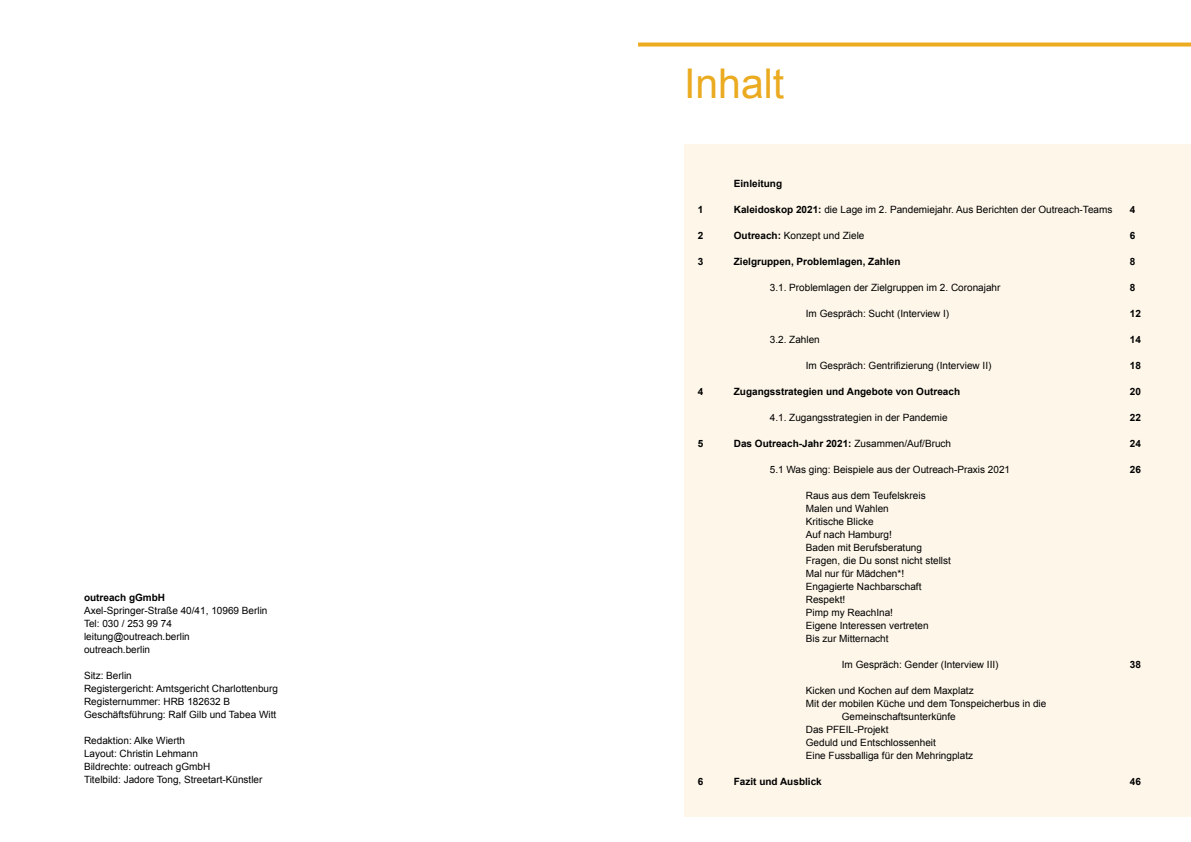
<style>
.page{position:relative;width:1191px;height:842px;background:#fff}
.page>*{position:absolute;margin:0;border:0;box-sizing:border-box;transform-origin:0 0}
.t1{font:41px "Arial";color:#ebab21}
.t2{font:10px/13px "Arial";color:#000}
.t3{font:700 10px "Arial";color:#000}
.s1{font-weight:700}
.s2{font-weight:400}
</style>
<div class="page">
<svg style="left:638px;top:43px;width:553px;height:4px;background:#efb43a"></svg>
<div style="left:684px;top:145px;width:507px;height:672px;background:#fdf6e9"></div>
<p class="t3" style="left:84px;top:591px;width:83px">outreach gGmbH</p>
<p class="t2" style="left:84px;top:604px;width:185px">Axel-Springer-Straße 40/41, 10969 Berlin<br>Tel: 030 / 253 99 74 leitung@outreach.berlin<br>outreach.berlin</p>
<p class="t2" style="left:84px;top:669px;width:195px">Sitz: Berlin<br>Registergericht: Amtsgericht Charlottenburg Registernummer: HRB 182632 B Geschäftsführung: Ralf Gilb und Tabea Witt</p>
<p class="t2" style="left:84px;top:734px;width:180px">Redaktion: Alke Wierth<br>Layout: Christin Lehmann<br>Bildrechte: outreach gGmbH<br>Titelbild: Jadore Tong, Streetart-Künstler</p>
<h1 class="t1" style="left:684px;top:57px;width:102px">Inhalt</h1>
<p class="t3" style="left:734px;top:176px;width:50px">Einleitung</p>
<p class="t3" style="left:698px;top:202px;width:7px">1</p>
<p class="t2" style="left:734px;top:203px;width:380px"><span class="s1">Kaleidoskop 2021:</span> die Lage im 2. Pandemiejahr. Aus Berichten der Outreach-Teams</p>
<p class="t3" style="left:1130px;top:202px;width:7px">4</p>
<p class="t3" style="left:698px;top:228px;width:7px">2</p>
<p class="t2" style="left:734px;top:229px;width:132px"><span class="s1">Outreach:</span> Konzept und Ziele</p>
<p class="t3" style="left:1130px;top:228px;width:7px">6</p>
<p class="t3" style="left:698px;top:254px;width:7px">3</p>
<p class="t3" style="left:734px;top:254px;width:168px">Zielgruppen, Problemlagen, Zahlen</p>
<p class="t3" style="left:1130px;top:254px;width:7px">8</p>
<p class="t2" style="left:770px;top:281px;width:232px">3.1. Problemlagen der Zielgruppen im 2. Coronajahr</p>
<p class="t3" style="left:1130px;top:280px;width:7px">8</p>
<p class="t2" style="left:806px;top:307px;width:145px">Im Gespräch: Sucht (Interview I)</p>
<p class="t3" style="left:1130px;top:306px;width:13px">12</p>
<p class="t2" style="left:770px;top:333px;width:52px">3.2. Zahlen</p>
<p class="t3" style="left:1130px;top:332px;width:13px">14</p>
<p class="t2" style="left:806px;top:359px;width:187px">Im Gespräch: Gentrifizierung (Interview II)</p>
<p class="t3" style="left:1130px;top:358px;width:13px">18</p>
<p class="t3" style="left:698px;top:384px;width:7px">4</p>
<p class="t3" style="left:734px;top:384px;width:228px">Zugangsstrategien und Angebote von Outreach</p>
<p class="t3" style="left:1130px;top:384px;width:13px">20</p>
<p class="t2" style="left:770px;top:411px;width:179px">4.1. Zugangsstrategien in der Pandemie</p>
<p class="t3" style="left:1130px;top:410px;width:13px">22</p>
<p class="t3" style="left:698px;top:436px;width:7px">5</p>
<p class="t3" style="left:734px;top:436px;width:219px">Das Outreach-Jahr 2021: <span class="s2">Zusammen/Auf/Bruch</span></p>
<p class="t3" style="left:1130px;top:436px;width:13px">24</p>
<p class="t2" style="left:770px;top:463px;width:242px">5.1 Was ging: Beispiele aus der Outreach-Praxis 2021</p>
<p class="t3" style="left:1130px;top:462px;width:13px">26</p>
<p class="t2" style="left:806px;top:489px;width:147px">Raus aus dem Teufelskreis<br>Malen und Wahlen<br>Kritische Blicke<br>Auf nach Hamburg!<br>Baden mit Berufsberatung<br>Fragen, die Du sonst nicht stellst<br>Mal nur für Mädchen*!<br>Engagierte Nachbarschaft<br>Respekt!<br>Pimp my ReachIna!<br>Eigene Interessen vertreten<br>Bis zur Mitternacht</p>
<p class="t2" style="left:842px;top:658px;width:158px">Im Gespräch: Gender (Interview III)</p>
<p class="t3" style="left:1130px;top:657px;width:13px">38</p>
<p class="t2" style="left:806px;top:684px;width:169px">Kicken und Kochen auf dem Maxplatz</p>
<p class="t2" style="left:806px;top:697px;width:242px">Mit der mobilen Küche und dem Tonspeicherbus in die</p>
<p class="t2" style="left:842px;top:710px;width:115px">Gemeinschaftsunterkünfe</p>
<p class="t2" style="left:806px;top:723px;width:84px">Das PFEIL-Projekt</p>
<p class="t2" style="left:806px;top:736px;width:132px">Geduld und Entschlossenheit</p>
<p class="t2" style="left:806px;top:749px;width:169px">Eine Fussballiga für den Mehringplatz</p>
<p class="t3" style="left:698px;top:774px;width:7px">6</p>
<p class="t3" style="left:734px;top:774px;width:89px">Fazit und Ausblick</p>
<p class="t3" style="left:1130px;top:774px;width:13px">46</p>
</div>
